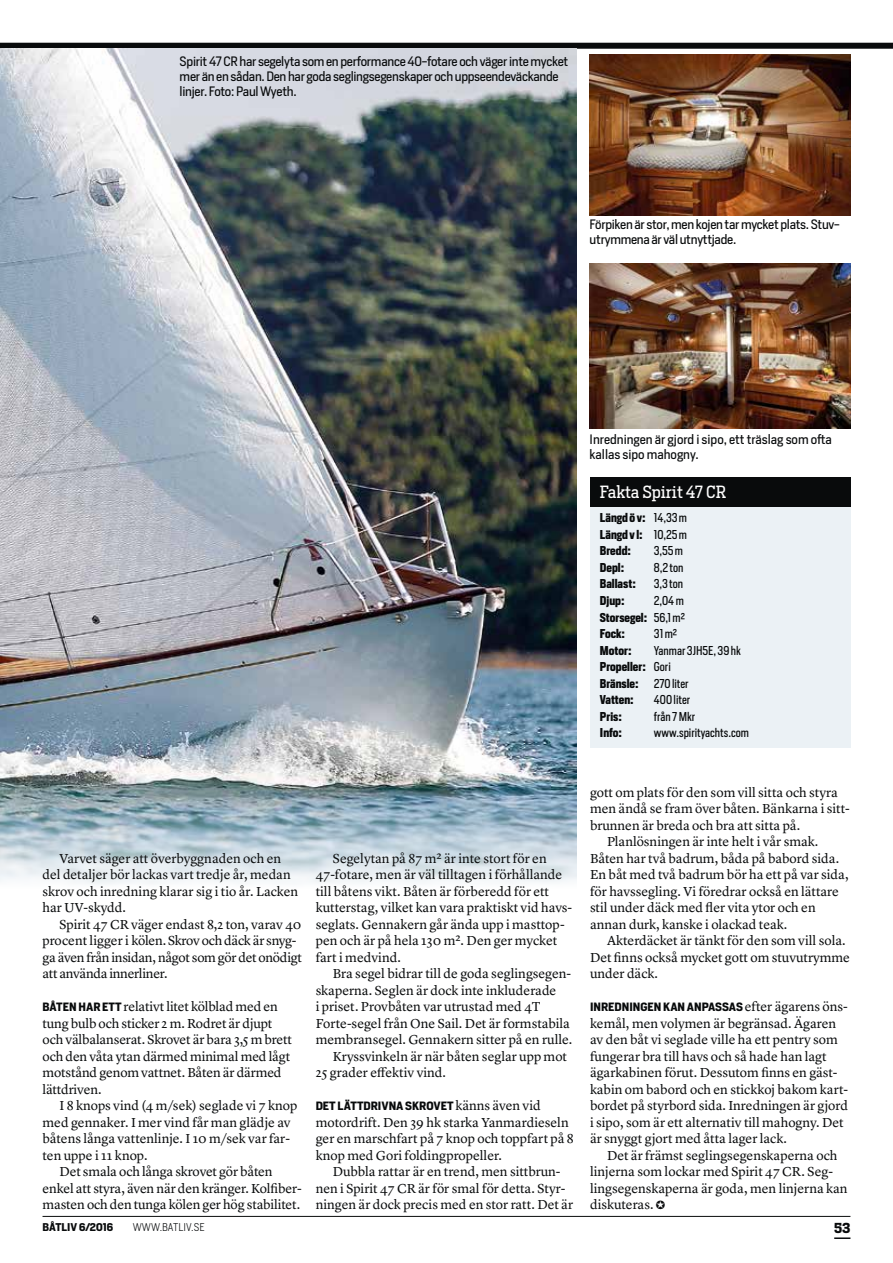
<style>
.page{position:relative;width:893px;height:1263px;background:#fff}
.page>*{position:absolute;margin:0;border:0;box-sizing:border-box;transform-origin:0 0}
.t1{font:16.5px "Heron Serif";color:#fff}
.t2{font:13.5px/16.5px "Lyon Text";color:#090b0c}
.t3{font:13.5px/16.5px "Lyon Text";letter-spacing:-.02em;color:#090b0c}
.t4{font:700 13.5px "Heron Serif";color:#090b0c}
.t5{font:12.75px/15px "Heron Sans";letter-spacing:-.02em;color:#090b0c}
.t6{font:12.75px/15px "Heron Sans";color:#090b0c}
.t7{font:12px/16.5px "Heron Sans Cond";color:#090b0c}
.t8{font:700 12px/16.5px "Heron Sans Cond";color:#090b0c;text-align:justify}
.t9{font:700 11.25px "Heron Sans";color:#090b0c}
.t10{font:300 10.5px "Heron Sans";color:#090b0c}
.t11{font:700 10.5px "Heron Sans";color:#090b0c}
.s1{font-weight:400}
.s2{font-weight:700}
.s3{font-family:"Heron Sans";font-weight:700;font-size:11.25px}
.s4{font-family:"Lyon Text";font-weight:400;font-size:13.5px}
</style>
<div class="page">
<hr style="left:43px;top:1216px;width:807px;height:1px;background:#090b0c">
<div style="left:0;top:43px;width:893px;height:6px;background:#090b0c"></div>
<svg style="left:834px;top:1237px;width:16px;height:2px"></svg>
<img style="left:0;top:49px;width:577px;height:725px">
<img style="left:590px;top:264px;width:260px;height:165px">
<img style="left:590px;top:54px;width:260px;height:162px">
<div style="left:590px;top:507px;width:260px;height:240px;background:#ebf1f5"></div>
<div style="left:590px;top:477px;width:260px;height:30px;background:#090b0c"></div>
<svg style="left:0;top:774px;width:577px;height:110px"></svg>
<p class="t5" style="left:180px;top:54px;width:390px">Spirit 47 CR har segelyta som en performance 40-fotare och väger inte mycket mer än en sådan. Den har goda seglingsegenskaper och uppseendeväckande linjer. Foto: Paul Wyeth.</p>
<p class="t5" style="left:590px;top:217px;width:252px">Förpiken är stor, men kojen tar mycket plats. Stuv&shy;utrymmena är väl utnyttjade.</p>
<p class="t6" style="left:590px;top:432px;width:244px">Inredningen är gjord i sipo, ett träslag som ofta kallas sipo mahogny.</p>
<p class="t1" style="left:600px;top:482px;width:128px">Fakta Spirit 47 CR</p>
<p class="t8" style="left:600px;top:510px;width:89px">Längd ö v: <span class="s1">14,33 m </span>Längd v l: <span class="s1">10,25 m </span>Bredd:</p>
<p class="t7" style="left:654px;top:543px;width:31px">3,55 m</p>
<p class="t8" style="left:600px;top:559px;width:26px">Depl:</p>
<p class="t7" style="left:654px;top:559px;width:31px">8,2 ton</p>
<p class="t8" style="left:600px;top:576px;width:38px">Ballast:</p>
<p class="t7" style="left:654px;top:576px;width:31px">3,3 ton</p>
<p class="t8" style="left:600px;top:592px;width:26px">Djup:</p>
<p class="t8" style="left:600px;top:592px;width:86px;text-indent:54px"><span class="s1">2,04 m </span>Storsegel: <span class="s1">56,1 m2<br></span>Fock:</p>
<p class="t7" style="left:654px;top:625px;width:25px">31 m2</p>
<p class="t7" style="left:600px;top:642px;width:142px;text-indent:54px">Yanmar 3JH5E, 39 hk<br><span class="s2">Propeller:</span> Gori<br><span class="s2">Bränsle:</span></p>
<p class="t8" style="left:600px;top:642px;width:33px">Motor:</p>
<p class="t7" style="left:654px;top:675px;width:36px">270 liter</p>
<p class="t8" style="left:600px;top:691px;width:35px">Vatten:</p>
<p class="t7" style="left:654px;top:691px;width:38px">400 liter</p>
<p class="t8" style="left:600px;top:708px;width:23px">Pris:</p>
<p class="t7" style="left:654px;top:708px;width:43px">från 7 Mkr</p>
<p class="t8" style="left:600px;top:724px;width:24px">Info:</p>
<p class="t7" style="left:654px;top:724px;width:97px">www.spirityachts.com</p>
<p class="t2" style="left:43px;top:849px;width:257px;text-indent:17px">Varvet säger att överbyggnaden och en del detaljer bör lackas vart tredje år, medan skrov och inredning klarar sig i tio år. Lacken har UV-skydd.</p>
<p class="t3" style="left:43px;top:915px;width:261px;text-indent:17px">Spirit 47 CR väger endast 8,2 ton, varav 40 procent ligger i kölen. Skrov och däck är snyg&shy;ga även från insidan, något som gör det onödigt att använda innerliner.</p>
<p class="t2" style="left:43px;top:997px;width:251px"><span class="s3">BÅTEN HAR ETT</span> relativt litet kölblad med en tung bulb och sticker 2 m. Rodret är djupt och välbalanserat. Skrovet är bara 3,5 m brett och den våta ytan därmed minimal med lågt motstånd genom vattnet. Båten är därmed lättdriven.</p>
<p class="t2" style="left:60px;top:1096px;width:239px">I 8 knops vind (4 m/sek) seglade vi 7 knop</p>
<p class="t2" style="left:43px;top:1113px;width:250px">med gennaker. I mer vind får man glädje av</p>
<p class="t2" style="left:43px;top:1129px;width:249px">båtens långa vattenlinje. I 10 m/sek var far-</p>
<p class="t2" style="left:43px;top:1146px;width:107px">ten uppe i 11 knop.</p>
<p class="t2" style="left:60px;top:1162px;width:215px">Det smala och långa skrovet gör båten</p>
<p class="t2" style="left:43px;top:1179px;width:261px">enkel att styra, även när den kränger. Kolfiber-</p>
<p class="t2" style="left:43px;top:1195px;width:259px">masten och den tunga kölen ger hög stabilitet.</p>
<p class="t2" style="left:316px;top:849px;width:258px;text-indent:17px">Segelytan på 87 m2 är inte stort för en 47-fotare, men är väl tilltagen i förhållande till båtens vikt. Båten är förberedd för ett kutterstag, vilket kan vara praktiskt vid havs&shy;seglats. Gennakern går ända upp i masttop&shy;pen och är på hela 130 m2. Den ger mycket fart i medvind.</p>
<p class="t2" style="left:333px;top:964px;width:240px">Bra segel bidrar till de goda seglingsegen-</p>
<p class="t2" style="left:316px;top:981px;width:242px">skaperna. Seglen är dock inte inkluderade</p>
<p class="t2" style="left:316px;top:997px;width:226px">i priset. Provbåten var utrustad med 4T</p>
<p class="t2" style="left:316px;top:1014px;width:256px">Forte-segel från One Sail. Det är formstabila</p>
<p class="t2" style="left:316px;top:1030px;width:258px">membransegel. Gennakern sitter på en rulle.</p>
<p class="t2" style="left:333px;top:1047px;width:236px">Kryssvinkeln är när båten seglar upp mot</p>
<p class="t2" style="left:316px;top:1063px;width:132px">25 grader effektiv vind.</p>
<p class="t9" style="left:316px;top:1098px;width:227px">DET LÄTTDRIVNA SKROVET <span class="s4">känns även vid</span></p>
<p class="t2" style="left:316px;top:1113px;width:260px">motordrift. Den 39 hk starka Yanmardieseln ger en marschfart på 7 knop och toppfart på 8 knop med Gori foldingpropeller.</p>
<p class="t2" style="left:316px;top:1162px;width:259px;text-align:center">Dubbla rattar är en trend, men sittbrun-<br>nen i Spirit 47 CR är för smal för detta. Styr&shy;ningen är dock precis med en stor ratt. Det är</p>
<p class="t2" style="left:590px;top:783px;width:249px">gott om plats för den som vill sitta och styra</p>
<p class="t2" style="left:590px;top:799px;width:261px">men ändå se fram över båten. Bänkarna i sitt-</p>
<p class="t2" style="left:590px;top:816px;width:212px">brunnen är breda och bra att sitta på.</p>
<p class="t2" style="left:607px;top:832px;width:213px">Planlösningen är inte helt i vår smak.</p>
<p class="t2" style="left:590px;top:849px;width:251px">Båten har två badrum, båda på babord sida.</p>
<p class="t2" style="left:590px;top:865px;width:260px">En båt med två badrum bör ha ett på var sida,</p>
<p class="t2" style="left:590px;top:882px;width:250px">för havssegling. Vi föredrar också en lättare</p>
<p class="t2" style="left:590px;top:898px;width:227px">stil under däck med fler vita ytor och en</p>
<p class="t2" style="left:590px;top:915px;width:199px">annan durk, kanske i olackad teak.</p>
<p class="t2" style="left:607px;top:931px;width:240px">Akterdäcket är tänkt för den som vill sola.</p>
<p class="t2" style="left:590px;top:948px;width:262px">Det finns också mycket gott om stuvutrymme</p>
<p class="t2" style="left:590px;top:964px;width:70px">under däck.</p>
<p class="t9" style="left:590px;top:999px;width:259px">INREDNINGEN KAN ANPASSAS <span class="s4">efter ägarens öns-</span></p>
<p class="t2" style="left:590px;top:1014px;width:260px">kemål, men volymen är begränsad. Ägaren av den båt vi seglade ville ha ett pentry som fungerar bra till havs och så hade han lagt ägarkabinen förut. Dessutom finns en gäst&shy;kabin om babord och en stickkoj bakom kart&shy;bordet på styrbord sida. Inredningen är gjord i sipo, som är ett alternativ till mahogny. Det är snyggt gjort med åtta lager lack.</p>
<p class="t2" style="left:590px;top:1146px;width:259px;text-indent:17px">Det är främst seglingsegenskaperna och linjerna som lockar med Spirit 47 CR. Seg&shy;lingsegenskaperna är goda, men linjerna kan diskuteras. ✪</p>
<p class="t11" style="left:43px;top:1220px;width:72px">BÅTLIV 6/2016</p>
<p class="t10" style="left:133px;top:1220px;width:73px">WWW.BATLIV.SE</p>
<p class="t4" style="left:834px;top:1219px;width:18px">53</p>
</div>
